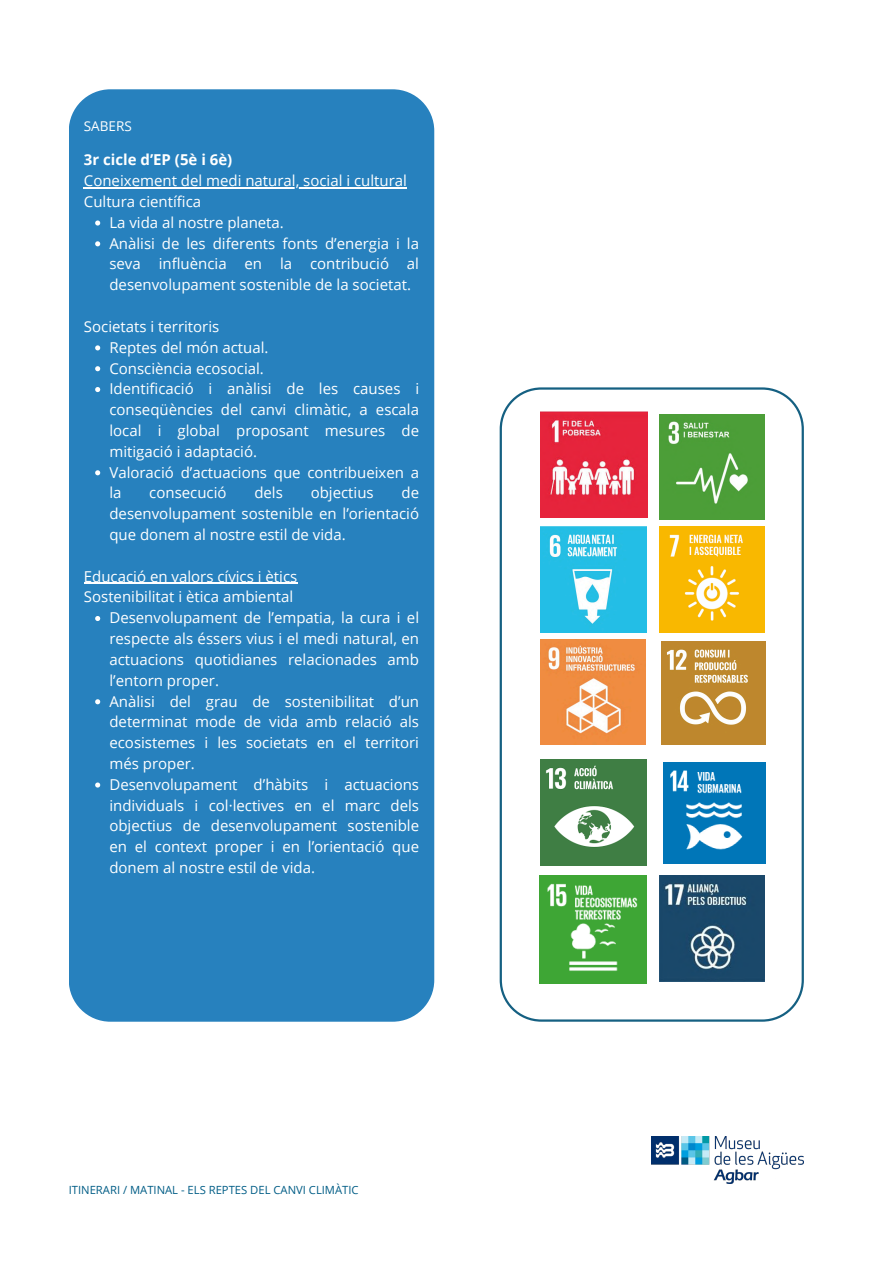
<style>
.page{position:relative;width:893px;height:1263px;background:#fff}
.page>*{position:absolute;margin:0;border:0;box-sizing:border-box;transform-origin:0 0}
.t1{font:15px/20.9px "Open Sans";color:#fff;text-align:justify}
.t2{font:700 15px "Open Sans";color:#fff}
.t3{font:13.5px "Open Sans";color:#fff}
.t4{font:11.25px "Open Sans";color:#005d86}
</style>
<div class="page">
<img style="left:652px;top:1137px;width:152px;height:46px">
<div style="left:69px;top:90px;width:365px;height:932px;background:#2781be;border-radius:42px"></div>
<hr style="left:84px;top:187px;width:323px;height:1px;background:#fff">
<svg style="left:95px;top:220px;width:5px;height:6px"></svg>
<svg style="left:95px;top:241px;width:5px;height:5px"></svg>
<svg style="left:95px;top:345px;width:5px;height:5px"></svg>
<svg style="left:95px;top:366px;width:5px;height:5px"></svg>
<svg style="left:95px;top:387px;width:5px;height:5px"></svg>
<svg style="left:95px;top:470px;width:5px;height:5px"></svg>
<hr style="left:84px;top:583px;width:213px;height:1px;background:#fff">
<svg style="left:95px;top:616px;width:5px;height:5px"></svg>
<svg style="left:95px;top:699px;width:5px;height:5px"></svg>
<svg style="left:95px;top:782px;width:5px;height:5px"></svg>
<svg style="left:499px;top:387px;width:305px;height:635px"></svg>
<img style="left:663px;top:762px;width:102px;height:101px">
<img style="left:539px;top:876px;width:107px;height:107px">
<img style="left:540px;top:527px;width:106px;height:106px">
<img style="left:541px;top:412px;width:106px;height:106px">
<img style="left:659px;top:414px;width:106px;height:106px">
<img style="left:659px;top:527px;width:106px;height:105px">
<img style="left:662px;top:641px;width:103px;height:104px">
<img style="left:541px;top:760px;width:105px;height:105px">
<img style="left:659px;top:876px;width:105px;height:105px">
<img style="left:541px;top:640px;width:105px;height:105px">
<h1 class="t3" style="left:84px;top:116px;width:49px">SABERS</h1>
<p class="t2" style="left:84px;top:149px;width:150px">3r cicle d’EP (5è i 6è)</p>
<p class="t1" style="left:84px;top:170px;width:325px">Coneixement del medi natural, social i cultural</p>
<p class="t1" style="left:84px;top:191px;width:119px">Cultura científica</p>
<p class="t1" style="left:109px;top:212px;width:176px">La vida al nostre planeta.</p>
<h1 class="t1" style="left:109px;top:232px;width:311px">Anàlisi de les diferents fonts d’energia i la seva influència en la contribució al desenvolupament sostenible de la societat.</h1>
<p class="t1" style="left:84px;top:316px;width:137px">Societats i territoris</p>
<p class="t1" style="left:109px;top:336px;width:161px">Reptes del món actual.</p>
<p class="t1" style="left:109px;top:357px;width:156px">Consciència ecosocial.</p>
<p class="t1" style="left:109px;top:378px;width:311px">Identificació i anàlisi de les causes i conseqüències del canvi climàtic, a escala local i global proposant mesures de mitigació i adaptació.</p>
<h1 class="t1" style="left:109px;top:461px;width:311px">Valoració d’actuacions que contribueixen a la</h1>
<h1 class="t1" style="left:149px;top:482px;width:79px">consecució</h1>
<h1 class="t1" style="left:254px;top:482px;width:30px">dels</h1>
<h1 class="t1" style="left:311px;top:482px;width:65px">objectius</h1>
<h1 class="t1" style="left:109px;top:482px;width:311px;text-indent:292px">de desenvolupament sostenible en l’orientació que donem al nostre estil de vida.</h1>
<p class="t1" style="left:84px;top:565px;width:215px">Educació en valors cívics i ètics<br>Sostenibilitat i ètica ambiental</p>
<p class="t1" style="left:109px;top:607px;width:311px">Desenvolupament de l’empatia, la cura i el respecte als éssers vius i el medi natural, en actuacions quotidianes relacionades amb l’entorn proper.</p>
<p class="t1" style="left:109px;top:690px;width:311px">Anàlisi del grau de sostenibilitat d’un determinat mode de vida amb relació als ecosistemes i les societats en el territori més proper.</p>
<p class="t1" style="left:109px;top:773px;width:311px">Desenvolupament d’hàbits i actuacions individuals i col·lectives en el marc dels objectius de desenvolupament sostenible en el context proper i en l’orientació que donem al nostre estil de vida.</p>
<p class="t4" style="left:69px;top:1182px;width:291px">ITINERARI / MATINAL - ELS REPTES DEL CANVI CLIMÀTIC</p>
</div>
